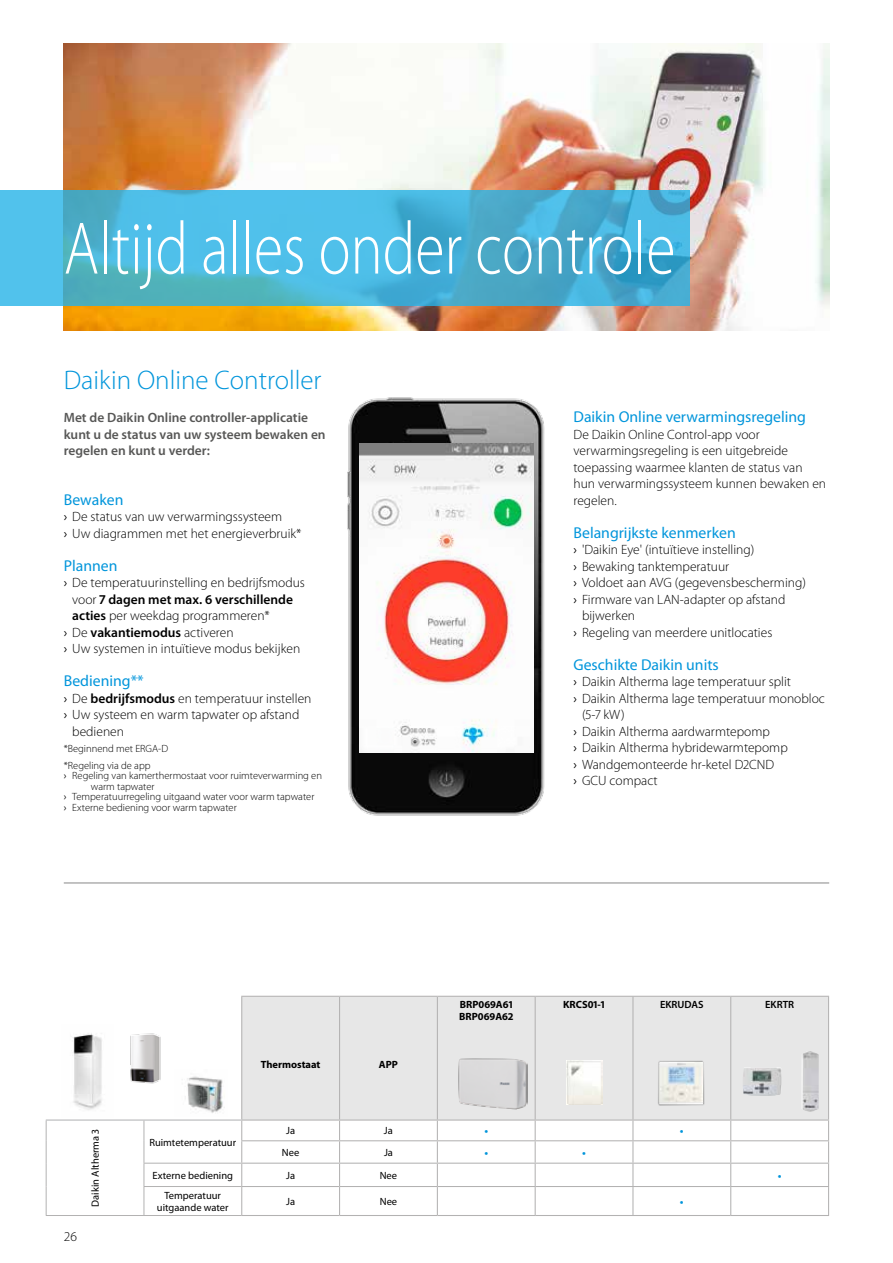
<style>
.page{position:relative;width:893px;height:1263px;background:#fff}
.page>*{position:absolute;margin:0;border:0;box-sizing:border-box;transform-origin:0 0}
.t1{font:300 75px "Myriad Pro";color:#fff;scale:.8 1}
.t2{font:300 27px "Myriad Pro";color:#0095db}
.t3{font:15.75px "Myriad Pro";color:#0095db}
.t4{font:300 13.5px/16.5px "Myriad Pro";color:#000}
.t5{font:600 13.5px/16.5px "Myriad Pro";color:#575756}
.t6{font:600 13.5px "Myriad Pro";color:#000}
.t7{font:13.5px "Myriad Pro";color:#0095db}
.t8{font:300 10.5px/16.5px "Myriad Pro";color:#000}
.t9{font:10.5px/12.6px "Myriad Pro";color:#000;text-align:center}
.t10{font:700 10.5px/12px "Myriad Pro";color:#000}
.t11{font:600 10.5px "Myriad Pro";color:#000}
.s1{font-weight:400}
.s2{font-weight:300}
.s3{font-weight:600}
</style>
<div class="page">
<img style="left:64px;top:43px;width:765px;height:287px">
<hr style="left:64px;top:882px;width:765px;height:1px;background:#878787">
<svg style="left:0;top:190px;width:690px;height:115px;background:#4ab4d8"></svg>
<img style="left:347px;top:397px;width:198px;height:419px">
<img style="left:359px;top:443px;width:174px;height:310px">
<div style="left:242px;top:997px;width:586px;height:122px;background:#e7e7e7"></div>
<hr style="left:46px;top:1215px;width:98px;height:1px;background:#b3b2b2">
<hr style="left:144px;top:1163px;width:97px;height:1px;background:#b3b2b2">
<hr style="left:144px;top:1186px;width:97px;height:1px;background:#b3b2b2">
<hr style="left:144px;top:1215px;width:97px;height:1px;background:#b3b2b2">
<svg style="left:46px;top:1120px;width:1px;height:95px"></svg>
<svg style="left:144px;top:1120px;width:1px;height:95px"></svg>
<hr style="left:241px;top:996px;width:99px;height:1px;background:#b3b2b2">
<hr style="left:241px;top:997px;width:1px;height:122px;background:#b3b2b2">
<hr style="left:340px;top:996px;width:97px;height:1px;background:#b3b2b2">
<hr style="left:339px;top:997px;width:1px;height:122px;background:#b3b2b2">
<hr style="left:437px;top:996px;width:98px;height:1px;background:#b3b2b2">
<hr style="left:437px;top:997px;width:1px;height:122px;background:#b3b2b2">
<hr style="left:535px;top:996px;width:98px;height:1px;background:#b3b2b2">
<hr style="left:535px;top:997px;width:1px;height:122px;background:#b3b2b2">
<hr style="left:633px;top:996px;width:98px;height:1px;background:#b3b2b2">
<hr style="left:632px;top:997px;width:1px;height:122px;background:#b3b2b2">
<hr style="left:731px;top:996px;width:98px;height:1px;background:#b3b2b2">
<hr style="left:730px;top:997px;width:1px;height:122px;background:#b3b2b2">
<hr style="left:828px;top:997px;width:1px;height:122px;background:#b3b2b2">
<hr style="left:241px;top:1119px;width:99px;height:1px;background:#b3b2b2">
<hr style="left:340px;top:1119px;width:97px;height:1px;background:#b3b2b2">
<hr style="left:437px;top:1119px;width:98px;height:1px;background:#b3b2b2">
<hr style="left:535px;top:1119px;width:98px;height:1px;background:#b3b2b2">
<hr style="left:633px;top:1119px;width:98px;height:1px;background:#b3b2b2">
<hr style="left:731px;top:1119px;width:98px;height:1px;background:#b3b2b2">
<hr style="left:241px;top:1140px;width:99px;height:1px;background:#b3b2b2">
<hr style="left:340px;top:1140px;width:97px;height:1px;background:#b3b2b2">
<hr style="left:437px;top:1140px;width:98px;height:1px;background:#b3b2b2">
<hr style="left:535px;top:1140px;width:98px;height:1px;background:#b3b2b2">
<hr style="left:633px;top:1140px;width:98px;height:1px;background:#b3b2b2">
<hr style="left:731px;top:1140px;width:98px;height:1px;background:#b3b2b2">
<hr style="left:241px;top:1162px;width:99px;height:2px;background:#b3b2b2">
<hr style="left:340px;top:1162px;width:97px;height:2px;background:#b3b2b2">
<hr style="left:437px;top:1162px;width:98px;height:2px;background:#b3b2b2">
<hr style="left:535px;top:1162px;width:98px;height:2px;background:#b3b2b2">
<hr style="left:633px;top:1162px;width:98px;height:2px;background:#b3b2b2">
<hr style="left:731px;top:1162px;width:98px;height:2px;background:#b3b2b2">
<hr style="left:241px;top:1186px;width:99px;height:1px;background:#b3b2b2">
<svg style="left:241px;top:1120px;width:1px;height:95px"></svg>
<hr style="left:340px;top:1186px;width:97px;height:1px;background:#b3b2b2">
<svg style="left:339px;top:1120px;width:1px;height:95px"></svg>
<hr style="left:437px;top:1186px;width:98px;height:1px;background:#b3b2b2">
<svg style="left:437px;top:1120px;width:1px;height:95px"></svg>
<hr style="left:535px;top:1186px;width:98px;height:1px;background:#b3b2b2">
<svg style="left:535px;top:1120px;width:1px;height:95px"></svg>
<hr style="left:633px;top:1186px;width:98px;height:1px;background:#b3b2b2">
<svg style="left:632px;top:1120px;width:1px;height:95px"></svg>
<hr style="left:731px;top:1186px;width:98px;height:1px;background:#b3b2b2">
<svg style="left:730px;top:1120px;width:1px;height:95px"></svg>
<svg style="left:828px;top:1120px;width:1px;height:95px"></svg>
<hr style="left:241px;top:1215px;width:99px;height:1px;background:#b3b2b2">
<hr style="left:340px;top:1215px;width:97px;height:1px;background:#b3b2b2">
<hr style="left:437px;top:1215px;width:98px;height:1px;background:#b3b2b2">
<hr style="left:535px;top:1215px;width:98px;height:1px;background:#b3b2b2">
<hr style="left:633px;top:1215px;width:98px;height:1px;background:#b3b2b2">
<hr style="left:731px;top:1215px;width:98px;height:1px;background:#b3b2b2">
<hr style="left:46px;top:1119px;width:98px;height:1px;background:#b2b3b5">
<hr style="left:144px;top:1119px;width:97px;height:1px;background:#b2b3b5">
<img style="left:73px;top:1033px;width:29px;height:77px">
<img style="left:185px;top:1076px;width:40px;height:37px">
<img style="left:130px;top:1033px;width:31px;height:51px">
<img style="left:566px;top:1061px;width:37px;height:43px">
<img style="left:743px;top:1051px;width:76px;height:61px">
<img style="left:636px;top:1051px;width:91px;height:61px">
<img style="left:456px;top:1058px;width:72px;height:52px">
<h1 class="t1" style="left:64px;top:207px;width:766px">Altijd alles onder controle</h1>
<h2 class="t2" style="left:64px;top:365px;width:259px">Daikin Online Controller</h2>
<p class="t5" style="left:64px;top:409px;width:263px">Met de Daikin Online controller-applicatie kunt u de status van uw systeem bewaken en regelen en kunt u verder:</p>
<p class="t3" style="left:573px;top:407px;width:234px">Daikin Online verwarmingsregeling</p>
<p class="t4" style="left:573px;top:426px;width:254px">De Daikin Online Control-app voor verwarmingsregeling is een uitgebreide toepassing waarmee klanten de status van hun verwarmingssysteem kunnen bewaken en regelen.</p>
<p class="t3" style="left:573px;top:523px;width:164px">Belangrijkste kenmerken</p>
<p class="t4" style="left:573px;top:541px;width:182px"><span class="s1">›</span> 'Daikin Eye' (intuïtieve instelling)</p>
<p class="t4" style="left:573px;top:558px;width:157px"><span class="s1">›</span> Bewaking tanktemperatuur</p>
<p class="t4" style="left:573px;top:574px;width:234px"><span class="s1">›</span> Voldoet aan AVG (gegevensbescherming)</p>
<p class="t4" style="left:573px;top:591px;width:214px"><span class="s1">›</span> Firmware van LAN-adapter op afstand</p>
<p class="t4" style="left:582px;top:607px;width:55px">bijwerken</p>
<p class="t4" style="left:573px;top:624px;width:200px"><span class="s1">›</span> Regeling van meerdere unitlocaties</p>
<p class="t3" style="left:573px;top:655px;width:147px">Geschikte Daikin units</p>
<p class="t4" style="left:573px;top:673px;width:219px"><span class="s1">›</span> Daikin Altherma lage temperatuur split</p>
<p class="t4" style="left:573px;top:690px;width:253px"><span class="s1">›</span> Daikin Altherma lage temperatuur monobloc</p>
<p class="t4" style="left:582px;top:706px;width:44px">(5-7 kW)</p>
<p class="t4" style="left:573px;top:723px;width:198px"><span class="s1">›</span> Daikin Altherma aardwarmtepomp</p>
<p class="t4" style="left:573px;top:739px;width:216px"><span class="s1">›</span> Daikin Altherma hybridewarmtepomp</p>
<p class="t4" style="left:573px;top:756px;width:202px"><span class="s1">›</span> Wandgemonteerde hr-ketel D2CND</p>
<p class="t4" style="left:573px;top:772px;width:86px"><span class="s1">›</span> GCU compact</p>
<p class="t3" style="left:64px;top:490px;width:61px">Bewaken</p>
<p class="t4" style="left:64px;top:508px;width:239px"><span class="s1">›</span> De status van uw verwarmingssysteem<br><span class="s1">›</span> Uw diagrammen met het energieverbruik*</p>
<p class="t3" style="left:64px;top:556px;width:55px">Plannen</p>
<p class="t4" style="left:64px;top:574px;width:243px"><span class="s1">›</span> De temperatuurinstelling en bedrijfsmodus</p>
<p class="t6" style="left:72px;top:590px;width:222px"><span class="s2">voor</span> 7 dagen met max. 6 verschillende</p>
<p class="t4" style="left:72px;top:607px;width:199px"><span class="s3">acties</span> per weekdag programmeren*</p>
<p class="t6" style="left:64px;top:623px;width:171px"><span class="s1">›</span> <span class="s2">De</span> vakantiemodus <span class="s2">activeren</span></p>
<p class="t4" style="left:64px;top:640px;width:238px"><span class="s1">›</span> Uw systemen in intuïtieve modus bekijken</p>
<p class="t3" style="left:64px;top:671px;width:81px">Bediening**</p>
<p class="t4" style="left:64px;top:690px;width:249px"><span class="s1">›</span> De <span class="s3">bedrijfsmodus</span> en temperatuur instellen</p>
<p class="t4" style="left:64px;top:706px;width:237px"><span class="s1">›</span> Uw systeem en warm tapwater op afstand</p>
<p class="t4" style="left:72px;top:723px;width:53px">bedienen</p>
<p class="t8" style="left:64px;top:740px;width:106px">*Beginnend met ERGA-D *Regeling via de app</p>
<p class="t8" style="left:64px;top:767px;width:260px"><span class="s1">›</span> Regeling van kamerthermostaat voor ruimteverwarming en</p>
<p class="t8" style="left:91px;top:778px;width:65px">warm tapwater</p>
<p class="t8" style="left:64px;top:788px;width:252px"><span class="s1">›</span> Temperatuurregeling uitgaand water voor warm tapwater</p>
<p class="t8" style="left:64px;top:799px;width:174px"><span class="s1">›</span> Externe bediening voor warm tapwater</p>
<p class="t10" style="left:261px;top:1058px;width:61px">Thermostaat</p>
<p class="t10" style="left:379px;top:1058px;width:21px">APP</p>
<p class="t10" style="left:459px;top:998px;width:55px">BRP069A61<br>BRP069A62</p>
<p class="t10" style="left:563px;top:998px;width:43px">KRCS01-1</p>
<p class="t11" style="left:660px;top:998px;width:45px">EKRUDAS</p>
<p class="t11" style="left:765px;top:998px;width:31px">EKRTR</p>
<p class="t4" style="left:64px;top:1228px;width:15px">26</p>
<p class="t9" style="left:286px;top:1124px;width:10px">Ja</p>
<p class="t9" style="left:384px;top:1124px;width:10px">Ja</p>
<p class="t7" style="left:484px;top:1122px;width:5px">•</p>
<p class="t7" style="left:680px;top:1122px;width:5px">•</p>
<p class="t9" style="left:282px;top:1146px;width:19px">Nee</p>
<p class="t9" style="left:384px;top:1146px;width:10px">Ja</p>
<p class="t7" style="left:484px;top:1144px;width:5px">•</p>
<p class="t7" style="left:582px;top:1144px;width:5px">•</p>
<p class="t9" style="left:89px;top:1207px;width:79px;rotate:-90deg">Daikin Altherma 3</p>
<p class="t9" style="left:149px;top:1135px;width:88px">Ruimtetemperatuur</p>
<p class="t9" style="left:153px;top:1169px;width:82px">Externe bediening</p>
<p class="t9" style="left:286px;top:1169px;width:10px">Ja</p>
<p class="t9" style="left:380px;top:1169px;width:19px">Nee</p>
<p class="t7" style="left:778px;top:1167px;width:5px">•</p>
<p class="t9" style="left:157px;top:1189px;width:73px">Temperatuur uitgaande water</p>
<p class="t9" style="left:286px;top:1195px;width:10px">Ja</p>
<p class="t9" style="left:380px;top:1195px;width:19px">Nee</p>
<p class="t7" style="left:680px;top:1193px;width:5px">•</p>
</div>
